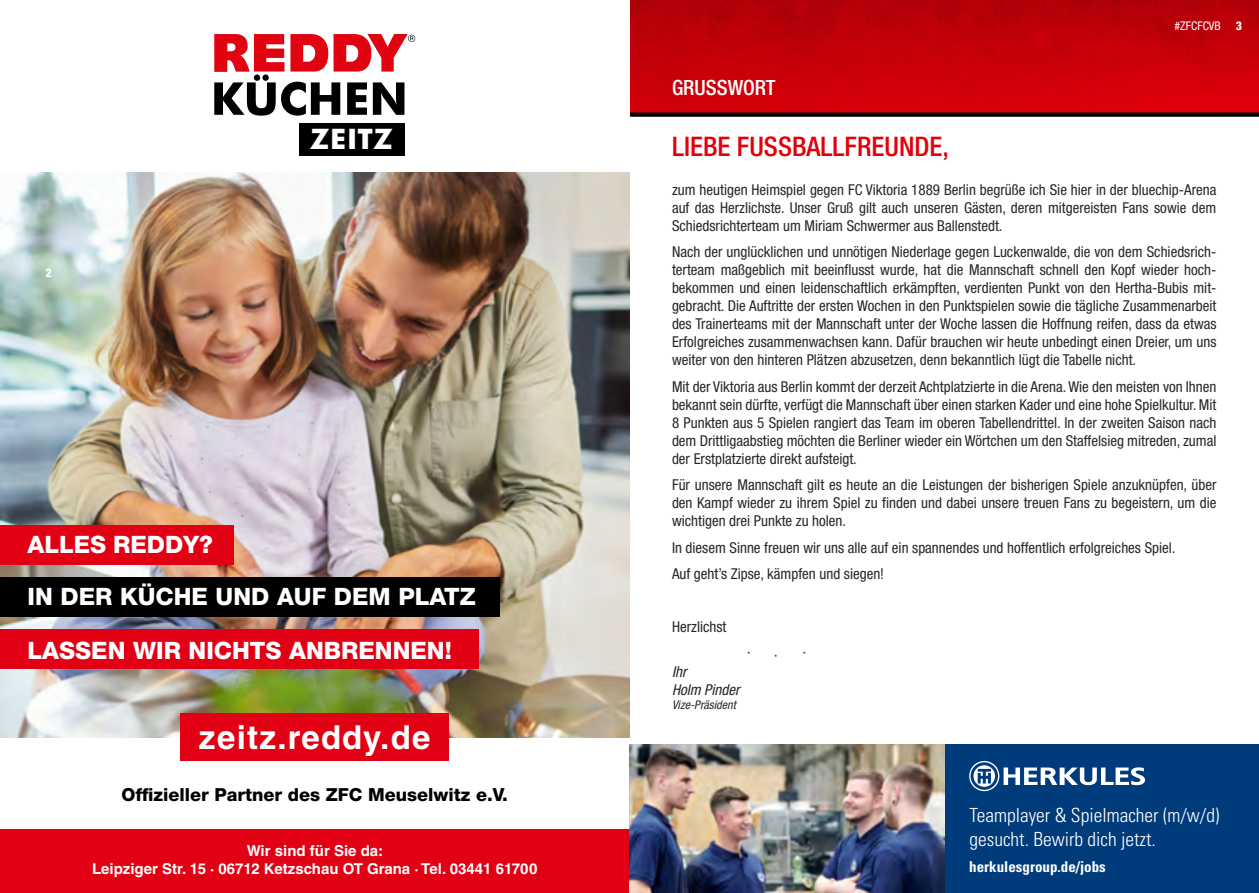
<style>
.page{position:relative;width:1259px;height:893px;background:#fff}
.page>*{position:absolute;margin:0;border:0;box-sizing:border-box;transform-origin:0 0}
.t1{font:700 33px "Helvetica LT Std";letter-spacing:.04em;color:#fff}
.t2{font:700 28.2px "Futura BT";letter-spacing:.015em;color:#fff}
.t3{font:500 condensed 27px "Helvetica Neue LT Std";color:#e3000b}
.t4{font:800 24px "Helvetica Neue LT Std";color:#fff}
.t5{font:500 condensed 21px "Helvetica Neue LT Std";color:#fff}
.t6{font:300 condensed 19.5px/23.4px "Univers";color:#fff}
.t7{font:800 18px "Helvetica Neue LT Std";color:#000}
.t8{font:condensed 15px/18px "Helvetica Neue LT Std";color:#272726;text-align:justify}
.t9{font:700 15px/18px "Helvetica LT Std";color:#fff;text-align:center}
.t10{font:700 condensed 15px "Univers";color:#fff}
.t11{font:italic condensed 15px/18px "Helvetica Neue LT Std";color:#272726}
.t12{font:italic condensed 12px "Helvetica Neue LT Std";color:#272726}
.t13{font:condensed 12px "Helvetica Neue LT Std";color:#fff}
.t14{font:800 condensed 12px "Helvetica Neue LT Std";color:#fff}
</style>
<div class="page">
<img style="left:630px;top:0;width:629px;height:112px">
<svg style="left:630px;top:113px;width:629px;height:4px;background:#0f0f0f"></svg>
<img style="left:0;top:173px;width:629px;height:564px">
<div style="left:0;top:629px;width:478px;height:40px;background:#e20014"></div>
<div style="left:0;top:829px;width:629px;height:64px;background:#e20014"></div>
<div style="left:181px;top:714px;width:268px;height:47px;background:#e20014"></div>
<div style="left:0;top:525px;width:234px;height:39px;background:#e20014"></div>
<div style="left:0;top:577px;width:500px;height:40px;background:#000"></div>
<div style="left:944px;top:744px;width:315px;height:149px;background:#003c7c"></div>
<svg style="left:969px;top:761px;width:176px;height:30px"></svg>
<img style="left:629px;top:744px;width:315px;height:149px">
<svg style="left:214px;top:34px;width:201px;height:82px"></svg>
<div style="left:299px;top:123px;width:105px;height:32px;background:#000"></div>
<p class="t14" style="left:45px;top:266px;width:8px">2</p>
<h2 class="t2" style="left:310px;top:122px;width:84px">ZEITZ</h2>
<h3 class="t4" style="left:28px;top:530px;width:187px">ALLES REDDY?</h3>
<h3 class="t4" style="left:28px;top:582px;width:450px">IN DER KÜCHE UND AUF DEM PLATZ</h3>
<h3 class="t4" style="left:28px;top:636px;width:426px">LASSEN WIR NICHTS ANBRENNEN!</h3>
<h1 class="t1" style="left:199px;top:718px;width:233px">zeitz.reddy.de</h1>
<p class="t7" style="left:121px;top:784px;width:388px">Offizieller Partner des ZFC Meuselwitz e.V.</p>
<p class="t9" style="left:92px;top:841px;width:447px">Wir sind für Sie da:<br>Leipziger Str. 15 · 06712 Ketzschau OT Grana · Tel. 03441 61700</p>
<h3 class="t5" style="left:672px;top:75px;width:105px">GRUSSWORT</h3>
<p class="t13" style="left:1174px;top:19px;width:48px">#ZFCFCVB</p>
<p class="t14" style="left:1235px;top:18px;width:8px">3</p>
<h3 class="t3" style="left:672px;top:130px;width:278px">LIEBE FUSSBALLFREUNDE,</h3>
<p class="t8" style="left:672px;top:180px;width:546px">zum heutigen Heimspiel gegen FC Viktoria 1889 Berlin begrüße ich Sie hier in der bluechip-Arena auf das Herzlichste. Unser Gruß gilt auch unseren Gästen, deren mitgereisten Fans sowie dem Schiedsrichterteam um Miriam Schwermer aus Ballenstedt.</p>
<p class="t8" style="left:672px;top:243px;width:546px">Nach der unglücklichen und unnötigen Niederlage gegen Luckenwalde, die von dem Schiedsrich&shy;terteam maßgeblich mit beeinflusst wurde, hat die Mannschaft schnell den Kopf wieder hoch&shy;bekommen und einen leidenschaftlich erkämpften, verdienten Punkt von den Hertha-Bubis mit&shy;gebracht. Die Auftritte der ersten Wochen in den Punktspielen sowie die tägliche Zusammenarbeit des Trainerteams mit der Mannschaft unter der Woche lassen die Hoffnung reifen, dass da etwas Erfolgreiches zusammenwachsen kann. Dafür brauchen wir heute unbedingt einen Dreier, um uns weiter von den hinteren Plätzen abzusetzen, denn bekanntlich lügt die Tabelle nicht.</p>
<p class="t8" style="left:672px;top:377px;width:546px">Mit der Viktoria aus Berlin kommt der derzeit Achtplatzierte in die Arena. Wie den meisten von Ihnen bekannt sein dürfte, verfügt die Mannschaft über einen starken Kader und eine hohe Spielkultur. Mit 8 Punkten aus 5 Spielen rangiert das Team im oberen Tabellendrittel. In der zweiten Saison nach dem Drittligaabstieg möchten die Berliner wieder ein Wörtchen um den Staffelsieg mitreden, zumal der Erstplatzierte direkt aufsteigt.</p>
<p class="t8" style="left:672px;top:476px;width:546px">Für unsere Mannschaft gilt es heute an die Leistungen der bisherigen Spiele anzuknüpfen, über den Kampf wieder zu ihrem Spiel zu finden und dabei unsere treuen Fans zu begeistern, um die wichtigen drei Punkte zu holen.</p>
<p class="t8" style="left:672px;top:534px;width:505px;line-height:26.5px">In diesem Sinne freuen wir uns alle auf ein spannendes und hoffentlich erfolgreiches Spiel.<br>Auf geht’s Zipse, kämpfen und siegen!</p>
<p class="t8" style="left:672px;top:618px;width:56px">Herzlichst</p>
<p class="t11" style="left:672px;top:663px;width:69px">Ihr<br>Holm Pinder</p>
<p class="t12" style="left:672px;top:698px;width:65px">Vize-Präsident</p>
<h3 class="t6" style="left:969px;top:804px;width:251px">Teamplayer &amp; Spielmacher (m/w/d) gesucht. Bewirb dich jetzt.</h3>
<p class="t10" style="left:969px;top:857px;width:138px">herkulesgroup.de/jobs</p>
</div>
